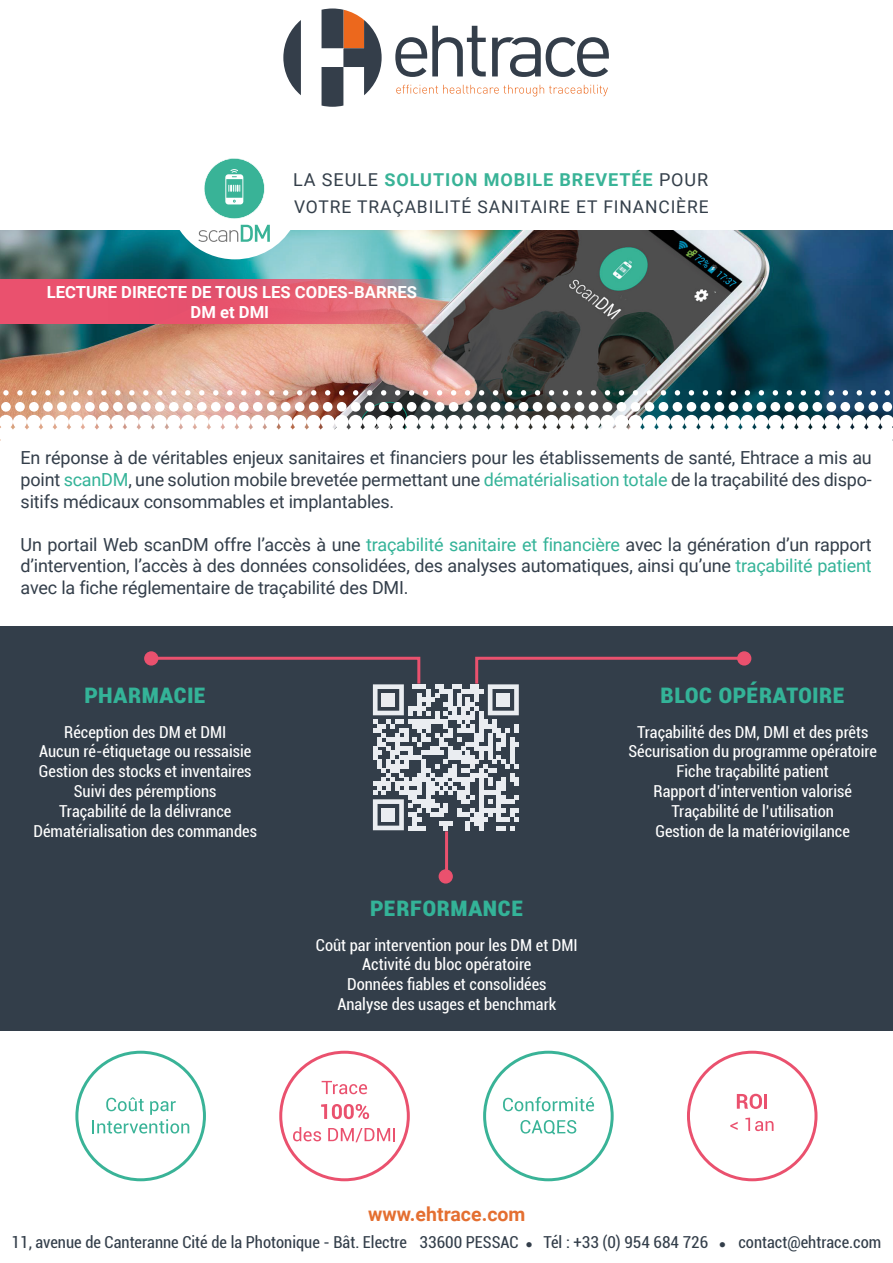
<style>
.page{position:relative;width:893px;height:1263px;background:#fff}
.page>*{position:absolute;margin:0;border:0;box-sizing:border-box;transform-origin:0 0}
.t1{font:700 condensed 27px "Roboto";color:#34b398}
.t2{font:700 19.5px "Roboto";color:#e46f31}
.t3{font:18px/21.6px "Roboto";letter-spacing:-.01em;color:#333e4a;text-align:justify}
.t4{font:700 17.7px "Roboto";letter-spacing:.05em;color:#39b397}
.t5{font:17.55px "Roboto";letter-spacing:.05em;color:#343f4a}
.t6{font:700 16.65px/20px "Roboto";color:#fff;text-align:center}
.t7{font:condensed 16.5px/19.8px "Roboto";color:#fff;text-align:center}
.t8{font:condensed 16.5px "Roboto";color:#333e4a}
.s1{font-weight:400;color:#343f4a}
.s2{color:#34b398}
</style>
<div class="page">
<div style="left:0;top:626px;width:893px;height:405px;background:#333e4a"></div>
<hr style="left:445px;top:831px;width:3px;height:50px;background:#ea516e">
<div style="left:439px;top:870px;width:13px;height:13px;background:#ea516e;border-radius:50%"></div>
<div style="left:439px;top:869px;width:14px;height:14px;border:2px solid #ea516e;border-radius:50%"></div>
<div style="left:145px;top:652px;width:13px;height:13px;background:#ea516e;border-radius:50%"></div>
<div style="left:144px;top:651px;width:14px;height:14px;border:2px solid #ea516e;border-radius:50%"></div>
<div style="left:738px;top:652px;width:13px;height:13px;background:#ea516e;border-radius:50%"></div>
<div style="left:737px;top:651px;width:14px;height:14px;border:2px solid #ea516e;border-radius:50%"></div>
<svg style="left:146px;top:655px;width:603px;height:175px"></svg>
<div style="left:382px;top:693px;width:13px;height:13px;background:#eaedf1"></div>
<div style="left:497px;top:693px;width:13px;height:13px;background:#eaedf1"></div>
<div style="left:382px;top:808px;width:13px;height:13px;background:#eaedf1"></div>
<svg style="left:283px;top:9px;width:99px;height:98px"></svg>
<svg style="left:492px;top:37px;width:117px;height:40px"></svg>
<svg style="left:395px;top:26px;width:91px;height:51px"></svg>
<svg style="left:396px;top:85px;width:212px;height:11px"></svg>
<img style="left:0;top:231px;width:893px;height:159px">
<svg style="left:0;top:390px;width:893px;height:51px"></svg>
<svg style="left:0;top:279px;width:441px;height:45px"></svg>
<svg style="left:169px;top:158px;width:132px;height:101px"></svg>
<svg style="left:92px;top:1097px;width:97px;height:36px"></svg>
<div style="left:75px;top:1051px;width:131px;height:130px;border:3px solid #39b397;border-radius:50%"></div>
<svg style="left:503px;top:1097px;width:91px;height:14px"></svg>
<svg style="left:520px;top:1120px;width:56px;height:15px"></svg>
<div style="left:483px;top:1051px;width:131px;height:130px;border:3px solid #39b397;border-radius:50%"></div>
<svg style="left:737px;top:1094px;width:25px;height:15px"></svg>
<hr style="left:764px;top:1094px;width:3px;height:15px;background:#ea516e">
<svg style="left:730px;top:1122px;width:8px;height:8px"></svg>
<svg style="left:745px;top:1117px;width:28px;height:14px"></svg>
<div style="left:687px;top:1051px;width:130px;height:130px;border:3px solid #ea516e;border-radius:50%"></div>
<svg style="left:322px;top:1081px;width:45px;height:13px"></svg>
<svg style="left:321px;top:1104px;width:48px;height:15px"></svg>
<svg style="left:293px;top:1127px;width:28px;height:14px"></svg>
<svg style="left:328px;top:1128px;width:67px;height:14px"></svg>
<div style="left:279px;top:1051px;width:131px;height:130px;border:3px solid #ea516e;border-radius:50%"></div>
<p class="t4" style="left:293px;top:168px;width:417px"><span class="s1">LA SEULE</span> SOLUTION MOBILE BREVETÉE <span class="s1">POUR</span></p>
<p class="t5" style="left:294px;top:194px;width:416px">VOTRE TRAÇABILITÉ SANITAIRE ET FINANCIÈRE</p>
<p class="t6" style="left:47px;top:282px;width:372px">LECTURE DIRECTE DE TOUS LES CODES-BARRES<br>DM et DMI</p>
<p class="t3" style="left:21px;top:446px;width:853px">En réponse à de véritables enjeux sanitaires et financiers pour les établissements de santé, Ehtrace a mis au point <span class="s2">scanDM</span>, une solution mobile brevetée permettant une <span class="s2">dématérialisation totale</span> de la traçabilité des dispo&shy;sitifs médicaux consommables et implantables.</p>
<p class="t3" style="left:21px;top:533px;width:853px">Un portail Web scanDM offre l’accès à une <span class="s2">traçabilité sanitaire et financière</span> avec la génération d’un rapport d’intervention, l’accès à des données consolidées, des analyses automatiques, ainsi qu’une <span class="s2">traçabilité patient </span>avec la fiche réglementaire de traçabilité des DMI.</p>
<p class="t1" style="left:84px;top:675px;width:124px">PHARMACIE</p>
<p class="t7" style="left:34px;top:721px;width:225px">Réception des DM et DMI<br>Aucun ré-étiquetage ou ressaisie<br>Gestion des stocks et inventaires<br>Suivi des péremptions<br>Traçabilité de la délivrance<br>Dématérialisation des commandes</p>
<p class="t1" style="left:370px;top:887px;width:155px">PERFORMANCE</p>
<p class="t7" style="left:316px;top:934px;width:263px">Coût par intervention pour les DM et DMI<br>Activité du bloc opératoire<br>Données fiables et consolidées<br>Analyse des usages et benchmark</p>
<p class="t1" style="left:660px;top:675px;width:186px">BLOC OPÉRATOIRE</p>
<p class="t7" style="left:628px;top:721px;width:250px">Traçabilité des DM, DMI et des prêts Sécurisation du programme opératoire Fiche traçabilité patient<br>Rapport d’intervention valorisé Traçabilité de l’utilisation<br>Gestion de la matériovigilance</p>
<p class="t2" style="left:368px;top:1200px;width:159px">www.ehtrace.com</p>
<p class="t8" style="left:12px;top:1230px;width:871px">11, avenue de Canteranne Cité de la Photonique - Bât. Electre 33600 PESSAC ● Tél : +33 (0) 954 684 726 ● contact@ehtrace.com</p>
</div>
